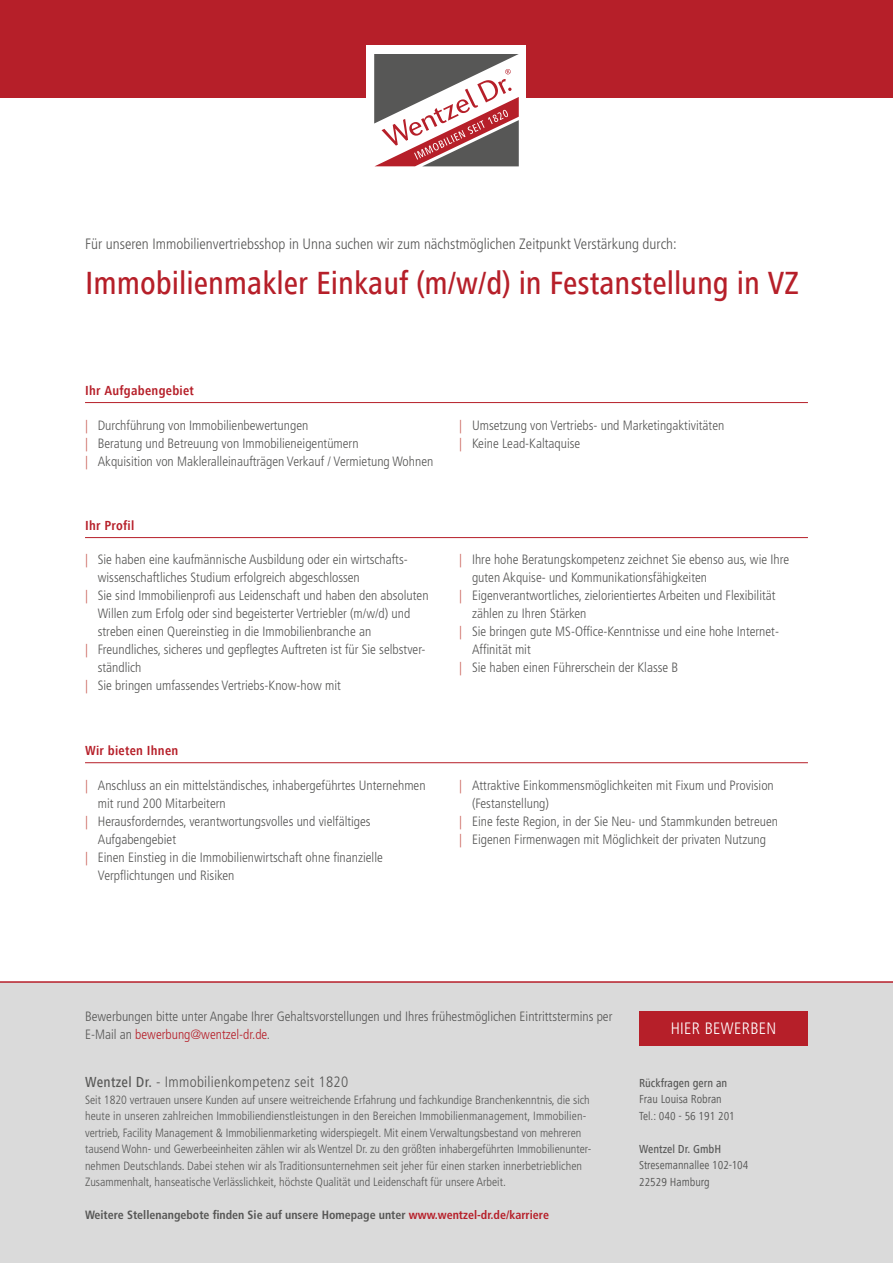
<style>
.page{position:relative;width:893px;height:1263px;background:#fff}
.page>*{position:absolute;margin:0;border:0;box-sizing:border-box;transform-origin:0 0}
.t1{font:500 condensed 33px "Frutiger Next LT";color:#b61f29}
.t2{font:300 condensed 16.5px "Frutiger LT Std";letter-spacing:.02em;color:#fff}
.t3{font:300 condensed 15px "Frutiger LT Std";color:#575756}
.t4{font:300 condensed 15px "Frutiger LT Std";letter-spacing:.02em;color:#575756}
.t5{font:300 condensed 13.5px/18px "Frutiger LT Std";color:#575756}
.t6{font:700 condensed 13.5px "Frutiger Next LT";letter-spacing:.02em;color:#b61f29}
.t7{font:300 condensed 12px/16.5px "Frutiger LT Std";color:#575756}
.t8{font:700 condensed 12px "Frutiger LT Std";color:#575756}
.t9{font:condensed 12px/16.5px "Frutiger Next LT";color:#575756}
.t10{font:500 condensed 12px "Frutiger Next LT";color:#575756}
.s1{color:#c44e45}
.s2{color:#b61f29}
.s3{font-family:"Frutiger Next LT";font-weight:500}
</style>
<div class="page">
<div style="left:0;top:982px;width:893px;height:281px;background:#dadada"></div>
<hr style="left:0;top:981px;width:893px;height:2px;background:#b61f29">
<div style="left:639px;top:1011px;width:169px;height:34px;background:#b61f29"></div>
<div style="left:0;top:0;width:893px;height:98px;background:#b61f29"></div>
<div style="left:367px;top:45px;width:159px;height:129px;background:#fff"></div>
<svg style="left:374px;top:54px;width:145px;height:112px"></svg>
<hr style="left:85px;top:402px;width:723px;height:1px;background:#b61f29">
<hr style="left:85px;top:537px;width:723px;height:1px;background:#b61f29">
<hr style="left:85px;top:762px;width:723px;height:1px;background:#b61f29">
<p class="t3" style="left:85px;top:235px;width:593px">Für unseren Immobilienvertriebsshop in Unna suchen wir zum nächstmöglichen Zeitpunkt Verstärkung durch:</p>
<h1 class="t1" style="left:85px;top:264px;width:715px">Immobilienmakler Einkauf (m/w/d) in Festanstellung in VZ</h1>
<p class="t6" style="left:85px;top:383px;width:110px">Ihr Aufgabengebiet</p>
<p class="t5" style="left:85px;top:416px;width:350px"><span class="s1">|</span> Durchführung von Immobilienbewertungen<br><span class="s1">|</span> Beratung und Betreuung von Immobilieneigentümern<br><span class="s1">|</span> Akquisition von Makleralleinaufträgen Verkauf / Vermietung Wohnen</p>
<p class="t5" style="left:459px;top:416px;width:267px"><span class="s1">|</span> Umsetzung von Vertriebs- und Marketingaktivitäten <span class="s1">|</span> Keine Lead-Kaltaquise</p>
<p class="t6" style="left:85px;top:518px;width:51px">Ihr Profil</p>
<p class="t5" style="left:85px;top:551px;width:324px"><span class="s1">|</span> Sie haben eine kaufmännische Ausbildung oder ein wirtschafts-</p>
<p class="t5" style="left:98px;top:569px;width:264px">wissenschaftliches Studium erfolgreich abgeschlossen</p>
<p class="t5" style="left:85px;top:587px;width:345px"><span class="s1">|</span> Sie sind Immobilienprofi aus Leidenschaft und haben den absoluten</p>
<p class="t5" style="left:98px;top:605px;width:314px">Willen zum Erfolg oder sind begeisterter Vertriebler (m/w/d) und</p>
<p class="t5" style="left:98px;top:623px;width:275px">streben einen Quereinstieg in die Immobilienbranche an</p>
<p class="t5" style="left:85px;top:641px;width:342px"><span class="s1">|</span> Freundliches, sicheres und gepflegtes Auftreten ist für Sie selbstver-</p>
<p class="t5" style="left:98px;top:659px;width:45px">ständlich</p>
<p class="t5" style="left:85px;top:677px;width:257px"><span class="s1">|</span> Sie bringen umfassendes Vertriebs-Know-how mit</p>
<p class="t6" style="left:85px;top:743px;width:95px">Wir bieten Ihnen</p>
<p class="t5" style="left:85px;top:776px;width:342px"><span class="s1">|</span> Anschluss an ein mittelständisches, inhabergeführtes Unternehmen</p>
<p class="t5" style="left:98px;top:794px;width:129px">mit rund 200 Mitarbeitern</p>
<p class="t5" style="left:85px;top:812px;width:287px"><span class="s1">|</span> Herausforderndes, verantwortungsvolles und vielfältiges</p>
<p class="t5" style="left:98px;top:830px;width:80px">Aufgabengebiet</p>
<p class="t5" style="left:85px;top:848px;width:299px"><span class="s1">|</span> Einen Einstieg in die Immobilienwirtschaft ohne finanzielle</p>
<p class="t5" style="left:98px;top:866px;width:138px">Verpflichtungen und Risiken</p>
<p class="t5" style="left:459px;top:551px;width:331px"><span class="s1">|</span> Ihre hohe Beratungskompetenz zeichnet Sie ebenso aus, wie Ihre</p>
<p class="t5" style="left:472px;top:569px;width:237px">guten Akquise- und Kommunikationsfähigkeiten</p>
<p class="t5" style="left:459px;top:587px;width:318px"><span class="s1">|</span> Eigenverantwortliches, zielorientiertes Arbeiten und Flexibilität</p>
<p class="t5" style="left:472px;top:605px;width:116px">zählen zu Ihren Stärken</p>
<p class="t5" style="left:459px;top:623px;width:321px"><span class="s1">|</span> Sie bringen gute MS-Office-Kenntnisse und eine hohe Internet-</p>
<p class="t5" style="left:472px;top:641px;width:60px">Affinität mit</p>
<p class="t5" style="left:459px;top:659px;width:220px"><span class="s1">|</span> Sie haben einen Führerschein der Klasse B</p>
<p class="t5" style="left:459px;top:776px;width:316px"><span class="s1">|</span> Attraktive Einkommensmöglichkeiten mit Fixum und Provision</p>
<p class="t5" style="left:472px;top:794px;width:79px">(Festanstellung)</p>
<p class="t5" style="left:459px;top:812px;width:320px"><span class="s1">|</span> Eine feste Region, in der Sie Neu- und Stammkunden betreuen</p>
<p class="t5" style="left:459px;top:830px;width:308px"><span class="s1">|</span> Eigenen Firmenwagen mit Möglichkeit der privaten Nutzung</p>
<p class="t5" style="left:85px;top:1008px;width:529px">Bewerbungen bitte unter Angabe Ihrer Gehaltsvorstellungen und Ihres frühestmöglichen Eintrittstermins per<br>E-Mail an <span class="s2">bewerbung@wentzel-dr.de</span>.</p>
<p class="t4" style="left:85px;top:1073px;width:265px"><span class="s3">Wentzel Dr.</span> - Immobilienkompetenz seit 1820</p>
<p class="t7" style="left:85px;top:1091px;width:508px">Seit 1820 vertrauen unsere Kunden auf unsere weitreichende Erfahrung und fachkundige Branchenkenntnis, die sich heute in unseren zahlreichen Immobiliendienstleistungen in den Bereichen Immobilienmanagement, Immobilien&shy;vertrieb, Facility Management &amp; Immobilienmarketing widerspiegelt. Mit einem Verwaltungsbestand von mehreren tausend Wohn- und Gewerbeeinheiten zählen wir als Wentzel Dr. zu den größten inhabergeführten Immobilienunter&shy;nehmen Deutschlands. Dabei stehen wir als Traditionsunternehmen seit jeher für einen starken innerbetrieblichen Zusammenhalt, hanseatische Verlässlichkeit, höchste Qualität und Leidenschaft für unsere Arbeit.</p>
<p class="t8" style="left:85px;top:1208px;width:465px">Weitere Stellenangebote finden Sie auf unsere Homepage unter <span class="s2">www.wentzel-dr.de/karriere</span></p>
<p class="t2" style="left:671px;top:1019px;width:107px">HIER BEWERBEN</p>
<p class="t10" style="left:639px;top:1076px;width:90px">Rückfragen gern an</p>
<p class="t9" style="left:639px;top:1091px;width:97px">Frau Louisa Robran<br>Tel.: 040 - 56 191 201</p>
<p class="t10" style="left:639px;top:1142px;width:84px">Wentzel Dr. GmbH</p>
<p class="t9" style="left:639px;top:1157px;width:111px">Stresemannallee 102-104<br>22529 Hamburg</p>
</div>
